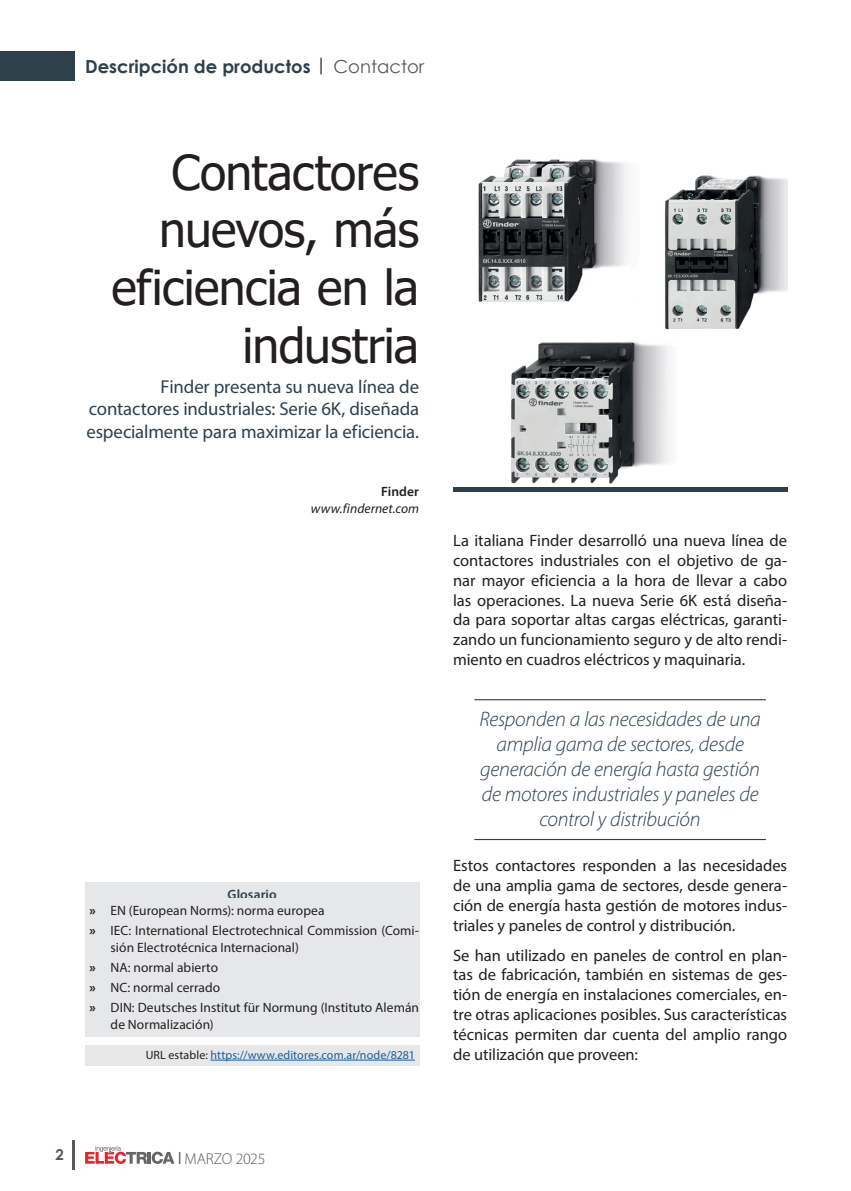
<style>
.page{position:relative;width:851px;height:1191px;background:#fff}
.page>*{position:absolute;margin:0;border:0;box-sizing:border-box;transform-origin:0 0}
.Titulo{font:48px/57.6px "Tahoma";letter-spacing:-.01em;color:#231f20;text-align:right}
.Destacado{font:italic 300 21px/25.2px "Myriad Pro";letter-spacing:-.015em;color:#2e414b;text-align:center}
.Copete{font:18.75px/22.5px "Myriad Pro";letter-spacing:-.01em;color:#2e414b;text-align:justify}
.Tema{font:700 18px "Century Gothic";color:#2e414b}
.Texto{font:16.5px/19.8px "Myriad Pro";letter-spacing:-.005em;color:#231f20;text-align:justify}
.t1{font:300 15.75px "Myriad Pro";letter-spacing:-.01em;color:#57585a}
.t2{font:700 15px "Century Gothic";color:#57585a}
.t3{font:13.5px/16.2px "Myriad Pro";letter-spacing:.005em;color:#231f20}
.Firma_Web{font:italic 13.5px "Myriad Pro";letter-spacing:.005em;color:#231f20}
.Imágenes_título{font:600 13.5px "Myriad Pro";letter-spacing:.005em;color:#2e414b}
.Firma_Autor{font:600 13.5px "Myriad Pro";letter-spacing:.005em;color:#231f20}
.URL{font:12px "Myriad Pro";letter-spacing:.01em;color:#175d9e}
.s1{font-weight:400;color:#57585a}
.s2{font-weight:700}
.s3{color:#231f20}
</style>
<div class="page">
<hr style="left:72px;top:1140px;width:2px;height:29px;background:#57585a">
<svg style="left:85px;top:1145px;width:89px;height:19px"></svg>
<div style="left:0;top:51px;width:74px;height:30px;background:#2e414b"></div>
<div style="left:85px;top:1045px;width:334px;height:21px;background:#e6e7e9"></div>
<hr style="left:210px;top:1059px;width:205px;height:1px;background:#175d9e">
<hr style="left:474px;top:699px;width:291px;height:1px;background:#2e414b">
<hr style="left:474px;top:839px;width:291px;height:1px;background:#2e414b">
<div style="left:85px;top:882px;width:334px;height:24px;background:#e6e7e9"></div>
<div style="left:85px;top:898px;width:334px;height:24px;background:#e6e7e9"></div>
<div style="left:85px;top:918px;width:334px;height:41px;background:#e6e7e9"></div>
<div style="left:85px;top:955px;width:334px;height:24px;background:#e6e7e9"></div>
<div style="left:85px;top:975px;width:334px;height:24px;background:#e6e7e9"></div>
<div style="left:85px;top:995px;width:334px;height:41px;background:#e6e7e9"></div>
<img style="left:478px;top:159px;width:309px;height:325px">
<hr style="left:453px;top:487px;width:334px;height:4px;background:#2e414b">
<p class="Tema" style="left:85px;top:52px;width:341px">Descripción de productos | <span class="s1">Contactor</span></p>
<h1 class="Titulo" style="left:111px;top:146px;width:309px">Contactores nuevos, más eficiencia en la industria</h1>
<h2 class="Copete" style="left:86px;top:375px;width:334px;text-indent:74px">Finder presenta su nueva línea de contactores industriales: Serie 6K, diseñada especialmente para maximizar la eficiencia.</h2>
<p class="Firma_Autor" style="left:381px;top:483px;width:39px">Finder</p>
<p class="Firma_Web" style="left:311px;top:500px;width:110px">www.findernet.com</p>
<p class="Imágenes_título" style="left:227px;top:886px;width:51px">Glosario</p>
<p class="t3" style="left:89px;top:902px;width:237px"><span class="s2">»</span> EN (European Norms): norma europea</p>
<p class="t3" style="left:111px;top:922px;width:310px;text-indent:-21px"><span class="s2">»</span> IEC: International Electrotechnical Commission (Comi&shy;sión Electrotécnica Internacional)</p>
<p class="t3" style="left:89px;top:959px;width:130px"><span class="s2">»</span> NA: normal abierto</p>
<p class="t3" style="left:89px;top:979px;width:132px"><span class="s2">»</span> NC: normal cerrado</p>
<p class="t3" style="left:111px;top:999px;width:310px;text-indent:-21px"><span class="s2">»</span> DIN: Deutsches Institut für Normung (Instituto Alemán de Normalización)</p>
<p class="URL" style="left:146px;top:1047px;width:270px"><span class="s3">URL estable:</span> https://www.editores.com.ar/node/8281</p>
<p class="Texto" style="left:453px;top:530px;width:335px">La italiana Finder desarrolló una nueva línea de contactores industriales con el objetivo de ga&shy;nar mayor eficiencia a la hora de llevar a cabo las operaciones. La nueva Serie 6K está diseña&shy;da para soportar altas cargas eléctricas, garanti&shy;zando un funcionamiento seguro y de alto rendi&shy;miento en cuadros eléctricos y maquinaria.</p>
<p class="Destacado" style="left:479px;top:705px;width:283px">Responden a las necesidades de una amplia gama de sectores, desde generación de energía hasta gestión de motores industriales y paneles de control y distribución</p>
<p class="Texto" style="left:453px;top:855px;width:335px">Estos contactores responden a las necesidades de una amplia gama de sectores, desde genera&shy;ción de energía hasta gestión de motores indus&shy;triales y paneles de control y distribución.</p>
<p class="Texto" style="left:453px;top:945px;width:335px">Se han utilizado en paneles de control en plan&shy;tas de fabricación, también en sistemas de ges&shy;tión de energía en instalaciones comerciales, en&shy;tre otras aplicaciones posibles. Sus características técnicas permiten dar cuenta del amplio rango de utilización que proveen:</p>
<p class="t2" style="left:55px;top:1143px;width:10px">2</p>
<p class="t1" style="left:178px;top:1149px;width:89px"><sup>|</sup> MARZO 2025</p>
</div>
